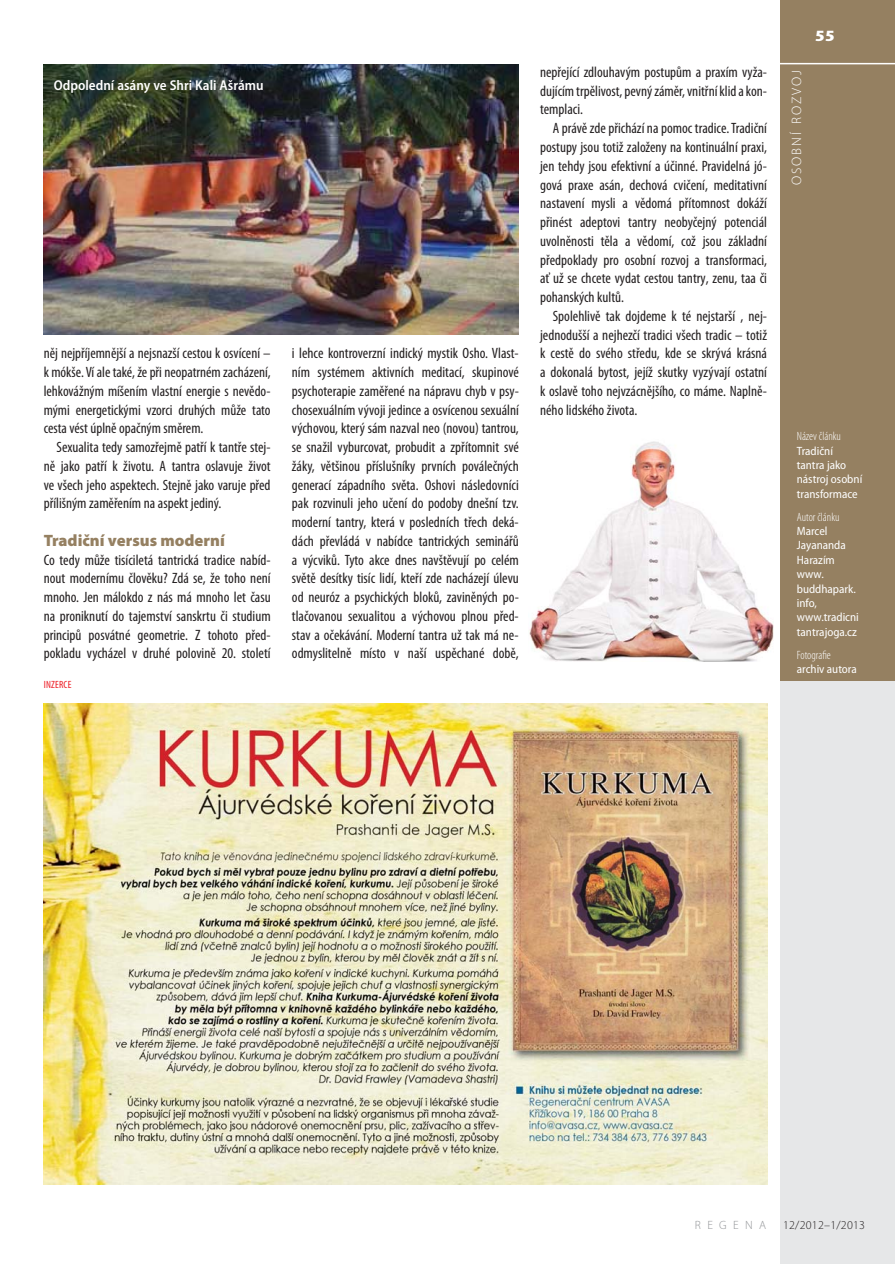
<style>
.page{position:relative;width:895px;height:1264px;background:#fff}
.page>*{position:absolute;margin:0;border:0;box-sizing:border-box;transform-origin:0 0}
.t1{font:900 16.5px "Myriad Pro";color:#958061}
.t2{font:900 condensed 15.75px "Myriad Pro";color:#fff;scale:1.4 1}
.t3{font:condensed 15px/18.8px "Myriad Pro";color:#231f20;text-align:justify}
.t4{font:600 semi-condensed 14.25px "Myriad Pro";color:#fff}
.t5{font:300 13.65px "Myriad Pro";letter-spacing:.145em;color:#fff}
.t6{font:semi-condensed 12px/14.4px "Myriad Pro";color:#fff}
.t7{font:300 condensed 12px "Myriad Pro";color:#fff}
.t8{font:300 12px "Myriad Pro";letter-spacing:.02em;color:#231f20}
.t9{font:300 12px "Myriad Pro";letter-spacing:.53em;color:#939598}
.t10{font:condensed 10.5px "Myriad Pro";letter-spacing:.02em;color:#ed1c24}
</style>
<div class="page">
<div style="left:779px;top:680px;width:115px;height:584px;background:#e6e7e8"></div>
<div style="left:779px;top:0;width:115px;height:680px;background:#958061"></div>
<hr style="left:779px;top:63px;width:115px;height:1px;background:#fff">
<img style="left:529px;top:441px;width:244px;height:221px">
<img style="left:44px;top:703px;width:723px;height:482px">
<img style="left:44px;top:64px;width:474px;height:271px">
<p class="t4" style="left:54px;top:80px;width:211px">Odpolední asány ve Shri Kali Ašrámu</p>
<p class="t3" style="left:44px;top:345px;width:228px">něj nejpříjemnější a nejsnazší cestou k osvícení – k mókše. Ví ale také, že při neopatrném zacházení, lehkovážným míšením vlastní energie s nevědo&shy;mými energetickými vzorci druhých může tato cesta vést úplně opačným směrem.</p>
<p class="t3" style="left:44px;top:439px;width:228px;text-indent:13px">Sexualita tedy samozřejmě patří k tantře stej&shy;ně jako patří k životu. A tantra oslavuje život ve všech jeho aspektech. Stejně jako varuje před přílišným zaměřením na aspekt jediný.</p>
<p class="t1" style="left:44px;top:534px;width:182px">Tradiční versus moderní</p>
<p class="t3" style="left:44px;top:552px;width:228px">Co tedy může tisíciletá tantrická tradice nabíd&shy;nout modernímu člověku? Zdá se, že toho není mnoho. Jen málokdo z nás má mnoho let času na proniknutí do tajemství sanskrtu či studium principů posvátné geometrie. Z tohoto před&shy;pokladu vycházel v druhé polovině 20. století</p>
<p class="t10" style="left:44px;top:681px;width:29px">INZERCE</p>
<p class="t3" style="left:292px;top:345px;width:228px">i lehce kontroverzní indický mystik Osho. Vlast&shy;ním systémem aktivních meditací, skupinové psychoterapie zaměřené na nápravu chyb v psy&shy;chosexuálním vývoji jedince a osvícenou sexuální výchovou, který sám nazval neo (novou) tantrou, se snažil vyburcovat, probudit a zpřítomnit své žáky, většinou příslušníky prvních poválečných generací západního světa. Oshovi následovníci pak rozvinuli jeho učení do podoby dnešní tzv. moderní tantry, která v posledních třech deká&shy;dách převládá v nabídce tantrických seminářů a výcviků. Tyto akce dnes navštěvují po celém světě desítky tisíc lidí, kteří zde nacházejí úlevu od neuróz a psychických bloků, zaviněných po&shy;tlačovanou sexualitou a výchovou plnou před&shy;stav a očekávání. Moderní tantra už tak má ne - odmyslitelně místo v naší uspěchané době,</p>
<p class="t3" style="left:540px;top:64px;width:228px">nepřející zdlouhavým postupům a praxím vyža&shy;dujícím trpělivost, pevný záměr, vnitřní klid a kon&shy;templaci.</p>
<p class="t3" style="left:540px;top:120px;width:228px;text-indent:13px">A právě zde přichází na pomoc tradice. Tradiční postupy jsou totiž založeny na kontinuální praxi, jen tehdy jsou efektivní a účinné. Pravidelná jó&shy;gová praxe asán, dechová cvičení, meditativní nastavení mysli a vědomá přítomnost dokáží přinést adeptovi tantry neobyčejný potenciál uvolněnosti těla a vědomí, což jsou základní předpoklady pro osobní rozvoj a transformaci, ať už se chcete vydat cestou tantry, zenu, taa či pohanských kultů.</p>
<p class="t3" style="left:540px;top:308px;width:228px;text-indent:13px">Spolehlivě tak dojdeme k té nejstarší , nej&shy;jednodušší a nejhezčí tradici všech tradic – totiž k cestě do svého středu, kde se skrývá krásná a dokonalá bytost, jejíž skutky vyzývají ostatní k oslavě toho nejvzácnějšího, co máme. Naplně&shy;ného lidského života.</p>
<p class="t5" style="left:791px;top:185px;width:117px;rotate:-90deg">OSOBNÍ ROZVOJ</p>
<p class="t2" style="left:815px;top:29px;width:15px">55</p>
<p class="t7" style="left:796px;top:432px;width:46px">Název článku</p>
<p class="t6" style="left:796px;top:444px;width:67px">Tradiční tantra jako nástroj osobní transformace</p>
<p class="t7" style="left:796px;top:512px;width:44px">Autor článku</p>
<p class="t6" style="left:796px;top:525px;width:64px">Marcel<br>Jayananda<br>Harazím www. buddhapark. info, www.tradicni tantrajoga.cz</p>
<p class="t7" style="left:796px;top:650px;width:35px">Fotografie</p>
<p class="t6" style="left:796px;top:663px;width:62px">archiv autora</p>
<p class="t9" style="left:694px;top:1221px;width:73px">REGENA</p>
<p class="t8" style="left:783px;top:1221px;width:83px">12/2012–1/2013</p>
</div>
